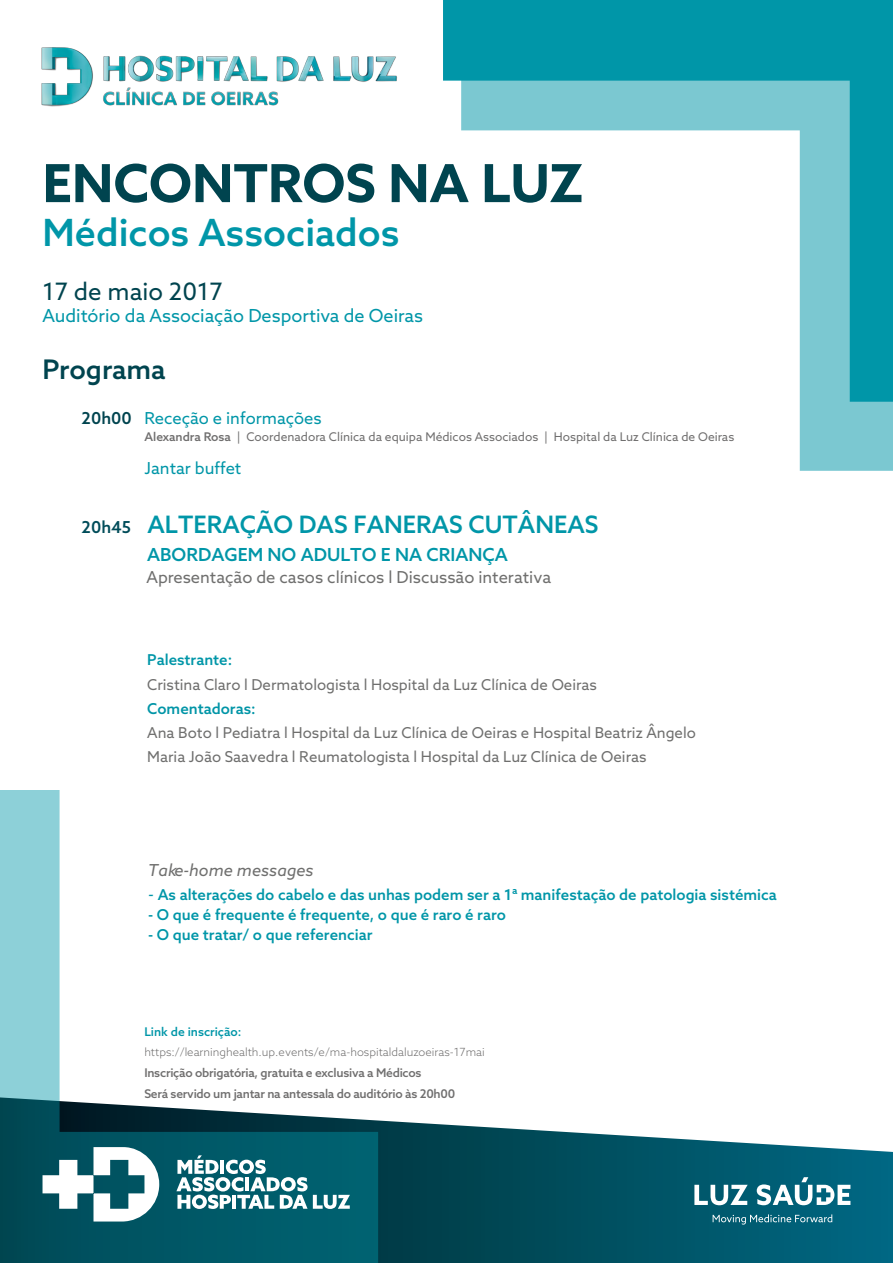
<style>
.page{position:relative;width:893px;height:1263px;background:#fff}
.page>*{position:absolute;margin:0;border:0;box-sizing:border-box;transform-origin:0 0}
.t1{font:700 52.5px "Azo Sans";color:#00444f}
.t2{font:500 37.5px "Azo Sans";color:#0096a8}
.t3{font:500 27px "Azo Sans";color:#00444f}
.t4{font:500 24px "Azo Sans";color:#0096a8}
.t5{font:24px "Azo Sans";color:#00444f}
.t6{font:18px "Azo Sans";color:#0096a8}
.t7{font:500 18px "Azo Sans";color:#0096a8}
.t8{font:16.5px "Azo Sans";color:#6f6f6e}
.t9{font:16.5px "Azo Sans";color:#0096a8}
.t10{font:italic 16.5px "Azo Sans";color:#6f6f6e}
.t11{font:500 16.5px "Azo Sans";color:#00444f}
.t12{font:15px/24.2px "Azo Sans";color:#6f6f6e}
.t13{font:500 15px "Azo Sans";color:#0096a8}
.t14{font:500 15px "Azo Sans";color:#0095a7}
.t15{font:500 12px/21.3px "Azo Sans";letter-spacing:-.02em;color:#706f6f}
.t16{font:12px "Azo Sans";color:#706f6f}
.t17{font:500 12px "Azo Sans";color:#0096a8}
.t18{font:300 11.25px "Azo Sans";color:#706f6f}
.s1{font-weight:500}
.s2{font-size:16.5px;color:#004c59}
.s3{font-weight:400;font-style:italic;font-size:16.5px}
</style>
<div class="page">
<svg style="left:378px;top:1120px;width:515px;height:143px;background:#1f6574"></svg>
<svg style="left:0;top:790px;width:378px;height:473px"></svg>
<svg style="left:443px;top:0;width:18px;height:81px"></svg>
<svg style="left:461px;top:0;width:432px;height:471px"></svg>
<svg style="left:43px;top:1147px;width:116px;height:74px"></svg>
<svg style="left:176px;top:1155px;width:174px;height:54px"></svg>
<img style="left:41px;top:47px;width:356px;height:60px">
<svg style="left:694px;top:1177px;width:156px;height:28px"></svg>
<svg style="left:713px;top:1214px;width:119px;height:10px"></svg>
<h1 class="t1" style="left:43px;top:149px;width:543px">ENCONTROS NA LUZ</h1>
<h2 class="t2" style="left:43px;top:208px;width:359px">Médicos Associados</h2>
<h3 class="t5" style="left:43px;top:275px;width:182px">17 de maio 2017</h3>
<p class="t6" style="left:43px;top:303px;width:382px">Auditório da Associação Desportiva de Oeiras</p>
<h3 class="t3" style="left:43px;top:351px;width:125px">Programa</h3>
<p class="t11" style="left:82px;top:407px;width:52px">20h00</p>
<p class="t9" style="left:145px;top:408px;width:179px">Receção e informações</p>
<p class="t16" style="left:145px;top:429px;width:591px"><span class="s1">Alexandra Rosa</span> | Coordenadora Clínica da equipa Médicos Associados | Hospital da Luz Clínica de Oeiras</p>
<p class="t9" style="left:145px;top:457px;width:98px">Jantar buffet</p>
<h3 class="t4" style="left:82px;top:508px;width:518px"><span class="s2">20h45</span> ALTERAÇÃO DAS FANERAS CUTÂNEAS</h3>
<p class="t7" style="left:147px;top:543px;width:362px">ABORDAGEM NO ADULTO E NA CRIANÇA</p>
<p class="t8" style="left:147px;top:567px;width:406px">Apresentação de casos clínicos l Discussão interativa</p>
<p class="t13" style="left:147px;top:650px;width:87px">Palestrante:</p>
<p class="t12" style="left:147px;top:672px;width:451px">Cristina Claro l Dermatologista l Hospital da Luz Clínica de Oeiras</p>
<p class="t14" style="left:147px;top:698px;width:110px">Comentadoras:</p>
<p class="t12" style="left:147px;top:720px;width:550px">Ana Boto l Pediatra l Hospital da Luz Clínica de Oeiras e Hospital Beatriz Ângelo<br>Maria João Saavedra l Reumatologista l Hospital da Luz Clínica de Oeiras</p>
<p class="t10" style="left:148px;top:859px;width:167px">Take-home messages</p>
<p class="t13" style="left:148px;top:885px;width:630px"><span class="s3">-</span> As alterações do cabelo e das unhas podem ser a 1ª manifestação de patologia sistémica</p>
<p class="t13" style="left:148px;top:905px;width:359px">- O que é frequente é frequente, o que é raro é raro</p>
<p class="t13" style="left:148px;top:924px;width:226px">- O que tratar/ o que referenciar</p>
<p class="t17" style="left:144px;top:1023px;width:99px">Link de inscrição:</p>
<p class="t18" style="left:144px;top:1044px;width:342px">https://learninghealth.up.events/e/ma-hospitaldaluzoeiras-17mai</p>
<p class="t15" style="left:144px;top:1062px;width:312px">Inscrição obrigatória, gratuita e exclusiva a Médicos<br>Será servido um jantar na antessala do auditório às 20h00</p>
</div>
